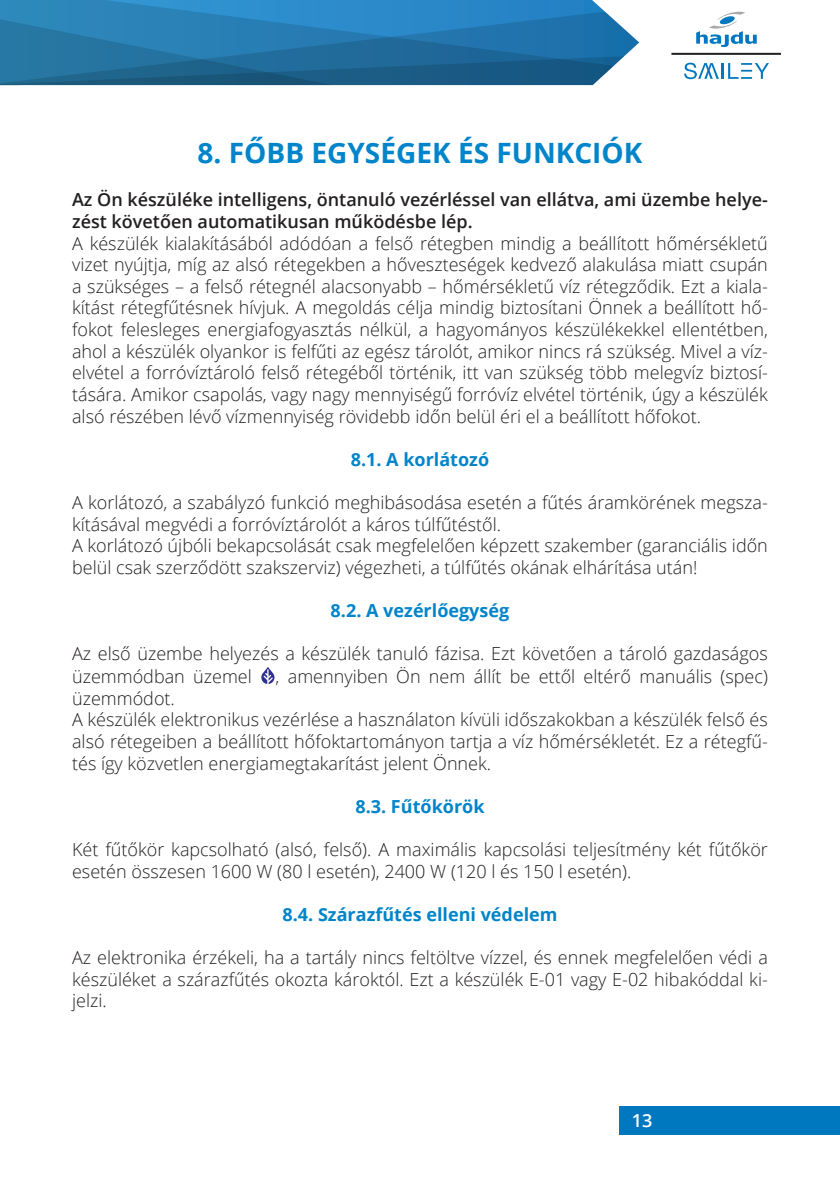
<style>
.page{position:relative;width:840px;height:1191px;background:#fff}
.page>*{position:absolute;margin:0;border:0;box-sizing:border-box;transform-origin:0 0}
.t1{font:700 28px "Open Sans";color:#0084ca}
.t2{font:300 18px/21.6px "Open Sans";color:#231f20}
.t3{font:600 18px/21.6px "Open Sans";color:#231f20}
.t4{font:700 18px "Open Sans";color:#0084ca}
.t5{font:600 18px "Open Sans";color:#fff}
</style>
<div class="page">
<div style="left:619px;top:1106px;width:220px;height:28px;background:#0078c0"></div>
<svg style="left:624px;top:29px;width:14px;height:28px"></svg>
<svg style="left:0;top:0;width:613px;height:85px;background:#2575a8"></svg>
<svg style="left:683px;top:12px;width:85px;height:67px"></svg>
<hr style="left:671px;top:53px;width:109px;height:2px;background:#231f20">
<svg style="left:261px;top:667px;width:13px;height:17px"></svg>
<h1 class="t1" style="left:197px;top:133px;width:446px">8. FŐBB EGYSÉGEK ÉS FUNKCIÓK</h1>
<p class="t3" style="left:72px;top:189px;width:697px">Az Ön készüléke intelligens, öntanuló vezérléssel van ellátva, ami üzembe helye&shy;zést követően automatikusan működésbe lép.</p>
<p class="t2" style="left:72px;top:232px;width:697px;text-align:justify">A készülék kialakításából adódóan a felső rétegben mindig a beállított hőmérsékletű vizet nyújtja, míg az alsó rétegekben a hőveszteségek kedvező alakulása miatt csupán a szükséges – a felső rétegnél alacsonyabb – hőmérsékletű víz rétegződik. Ezt a kiala&shy;kítást rétegfűtésnek hívjuk. A megoldás célja mindig biztosítani Önnek a beállított hő&shy;fokot felesleges energiafogyasztás nélkül, a hagyományos készülékekkel ellentétben, ahol a készülék olyankor is felfűti az egész tárolót, amikor nincs rá szükség. Mivel a víz&shy;elvétel a forróvíztároló felső rétegéből történik, itt van szükség több melegvíz biztosí&shy;tására. Amikor csapolás, vagy nagy mennyiségű forróvíz elvétel történik, úgy a készülék alsó részében lévő vízmennyiség rövidebb időn belül éri el a beállított hőfokot.</p>
<p class="t4" style="left:350px;top:446px;width:140px">8.1. A korlátozó</p>
<p class="t2" style="left:72px;top:491px;width:697px">A korlátozó, a szabályzó funkció meghibásodása esetén a fűtés áramkörének megsza&shy;kításával megvédi a forróvíztárolót a káros túlfűtéstől.<br>A korlátozó újbóli bekapcsolását csak megfelelően képzett szakember (garanciális időn belül csak szerződött szakszerviz) végezheti, a túlfűtés okának elhárítása után!</p>
<p class="t4" style="left:330px;top:598px;width:180px">8.2. A vezérlőegység</p>
<p class="t2" style="left:72px;top:642px;width:697px;line-height:22.8px">Az első üzembe helyezés a készülék tanuló fázisa. Ezt követően a tároló gazdaságos üzemmódban üzemel</p>
<p class="t2" style="left:275px;top:665px;width:493px">, amennyiben Ön nem állít be ettől eltérő manuális (spec)</p>
<p class="t2" style="left:72px;top:687px;width:697px">üzemmódot.<br>A készülék elektronikus vezérlése a használaton kívüli időszakokban a készülék felső és alsó rétegeiben a beállított hőfoktartományon tartja a víz hőmérsékletét. Ez a rétegfű&shy;tés így közvetlen energiamegtakarítást jelent Önnek.</p>
<p class="t4" style="left:355px;top:793px;width:130px">8.3. Fűtőkörök</p>
<p class="t2" style="left:72px;top:838px;width:697px">Két fűtőkör kapcsolható (alsó, felső). A maximális kapcsolási teljesítmény két fűtőkör esetén összesen 1600 W (80 l esetén), 2400 W (120 l és 150 l esetén).</p>
<p class="t4" style="left:282px;top:901px;width:276px">8.4. Szárazfűtés elleni védelem</p>
<p class="t2" style="left:72px;top:946px;width:697px;text-align:justify">Az elektronika érzékeli, ha a tartály nincs feltöltve vízzel, és ennek megfelelően védi a készüléket a szárazfűtés okozta károktól. Ezt a készülék E-01 vagy E-02 hibakóddal ki&shy;jelzi.</p>
<p class="t5" style="left:631px;top:1108px;width:22px">13</p>
</div>
